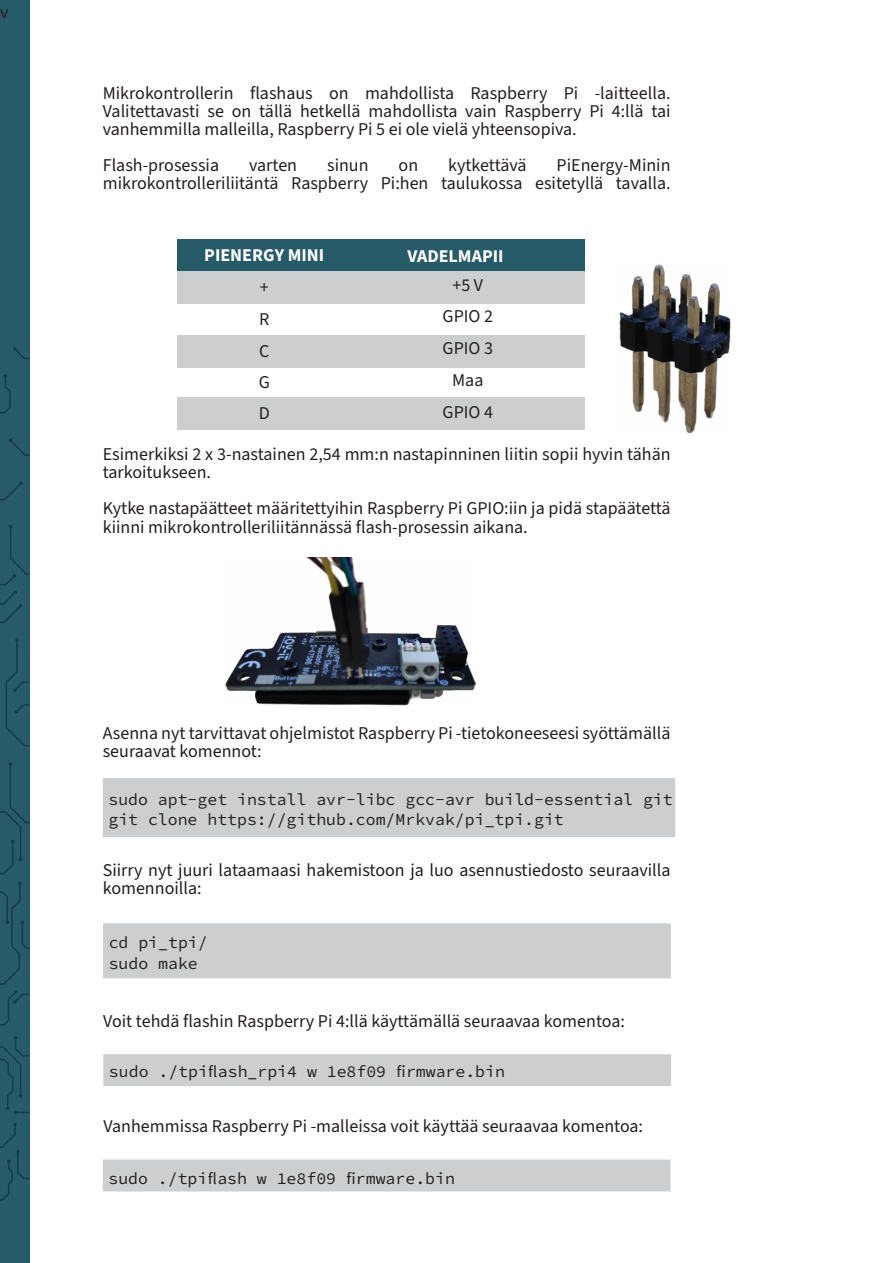
<style>
.page{position:relative;width:893px;height:1263px;background:#fff}
.page>*{position:absolute;margin:0;border:0;box-sizing:border-box;transform-origin:0 0}
.Pa1{font:18px/18.1px "Source Sans 3";color:#221e1f}
.t1{font:18px "Source Sans 3";color:#231f20}
.t2{font:700 18px "Source Sans 3";color:#fff}
.t3{font:16.5px "Source Code Pro";color:#231f20}
</style>
<div class="page">
<div style="left:0;top:0;width:30px;height:1263px;background:#275b6a"></div>
<svg style="left:0;top:1122px;width:30px;height:79px"></svg>
<svg style="left:0;top:1036px;width:30px;height:78px"></svg>
<svg style="left:0;top:882px;width:30px;height:144px"></svg>
<svg style="left:0;top:762px;width:30px;height:112px"></svg>
<svg style="left:5px;top:638px;width:25px;height:109px"></svg>
<svg style="left:0;top:525px;width:30px;height:99px"></svg>
<svg style="left:0;top:482px;width:23px;height:19px"></svg>
<svg style="left:9px;top:438px;width:21px;height:18px"></svg>
<svg style="left:0;top:374px;width:11px;height:40px"></svg>
<svg style="left:13px;top:347px;width:17px;height:12px"></svg>
<div style="left:103px;top:923px;width:568px;height:55px;background:#cccecf;border:2px solid #cccecf"></div>
<div style="left:178px;top:397px;width:407px;height:32px;background:#cccecf"></div>
<div style="left:178px;top:335px;width:407px;height:32px;background:#cccecf"></div>
<div style="left:178px;top:271px;width:407px;height:32px;background:#cccecf"></div>
<div style="left:178px;top:239px;width:407px;height:32px;background:#275b6a"></div>
<img style="left:226px;top:558px;width:250px;height:147px">
<img style="left:620px;top:264px;width:111px;height:170px">
<div style="left:103px;top:778px;width:572px;height:59px;background:#cccecf"></div>
<div style="left:103px;top:1054px;width:568px;height:32px;background:#cccecf;border:2px solid #cccecf"></div>
<div style="left:103px;top:1159px;width:567px;height:32px;background:#cccecf;border:2px solid #cccecf"></div>
<p class="t1" style="left:0;top:1px;width:10px">v</p>
<p class="Pa1" style="left:103px;top:84px;width:569px;text-align:justify">Mikrokontrollerin flashaus on mahdollista Raspberry Pi -laitteella.<br>Valitettavasti se on tällä hetkellä mahdollista vain Raspberry Pi 4:llä tai vanhemmilla malleilla, Raspberry Pi 5 ei ole vielä yhteensopiva.</p>
<p class="Pa1" style="left:103px;top:156px;width:118px">Flash-prosessia</p>
<p class="Pa1" style="left:249px;top:156px;width:49px">varten</p>
<p class="Pa1" style="left:327px;top:156px;width:43px">sinun</p>
<p class="Pa1" style="left:399px;top:156px;width:21px">on</p>
<p class="Pa1" style="left:448px;top:156px;width:80px">kytkettävä</p>
<p class="Pa1" style="left:103px;top:156px;width:569px;text-align:right">PiEnergy-Minin<br>mikrokontrolleriliitäntä Raspberry Pi:hen taulukossa esitetyllä tavalla.</p>
<p class="t2" style="left:204px;top:243px;width:121px">PIENERGY MINI</p>
<p class="t2" style="left:407px;top:244px;width:98px">VADELMAPII</p>
<p class="t1" style="left:260px;top:276px;width:10px">+</p>
<p class="t1" style="left:259px;top:307px;width:12px">R</p>
<p class="t1" style="left:452px;top:273px;width:32px">+5 V</p>
<p class="t1" style="left:443px;top:305px;width:52px">GPIO 2</p>
<p class="t1" style="left:443px;top:336px;width:52px">GPIO 3</p>
<p class="t1" style="left:259px;top:339px;width:12px">C</p>
<p class="t1" style="left:259px;top:370px;width:13px">G</p>
<p class="t1" style="left:452px;top:368px;width:33px">Maa</p>
<p class="t1" style="left:259px;top:402px;width:13px">D</p>
<p class="t1" style="left:443px;top:401px;width:52px">GPIO 4</p>
<p class="Pa1" style="left:103px;top:445px;width:569px">Esimerkiksi 2 x 3-nastainen 2,54 mm:n nastapinninen liitin sopii hyvin tähän tarkoitukseen.</p>
<p class="Pa1" style="left:103px;top:499px;width:569px">Kytke nastapäätteet määritettyihin Raspberry Pi GPIO:iin ja pidä stapäätettä kiinni mikrokontrolleriliitännässä flash-prosessin aikana.</p>
<p class="Pa1" style="left:103px;top:724px;width:569px">Asenna nyt tarvittavat ohjelmistot Raspberry Pi -tietokoneeseesi syöttämällä seuraavat komennot:</p>
<p class="t3" style="left:108px;top:788px;width:566px">sudo apt-get install avr-libc gcc-avr build-essential git</p>
<p class="t3" style="left:108px;top:807px;width:457px">git clone https://github.com/Mrkvak/pi_tpi.git</p>
<p class="Pa1" style="left:103px;top:861px;width:569px">Siirry nyt juuri lataamaasi hakemistoon ja luo asennustiedosto seuraavilla komennoilla:</p>
<p class="t3" style="left:109px;top:930px;width:100px">cd pi_tpi/</p>
<p class="t3" style="left:109px;top:952px;width:91px">sudo make</p>
<p class="Pa1" style="left:103px;top:1012px;width:523px">Voit tehdä flashin Raspberry Pi 4:llä käyttämällä seuraavaa komentoa:</p>
<p class="t3" style="left:109px;top:1059px;width:398px">sudo ./tpiflash_rpi4 w 1e8f09 firmware.bin</p>
<p class="Pa1" style="left:103px;top:1117px;width:541px">Vanhemmissa Raspberry Pi -malleissa voit käyttää seuraavaa komentoa:</p>
<p class="t3" style="left:108px;top:1166px;width:348px">sudo ./tpiflash w 1e8f09 firmware.bin</p>
</div>
